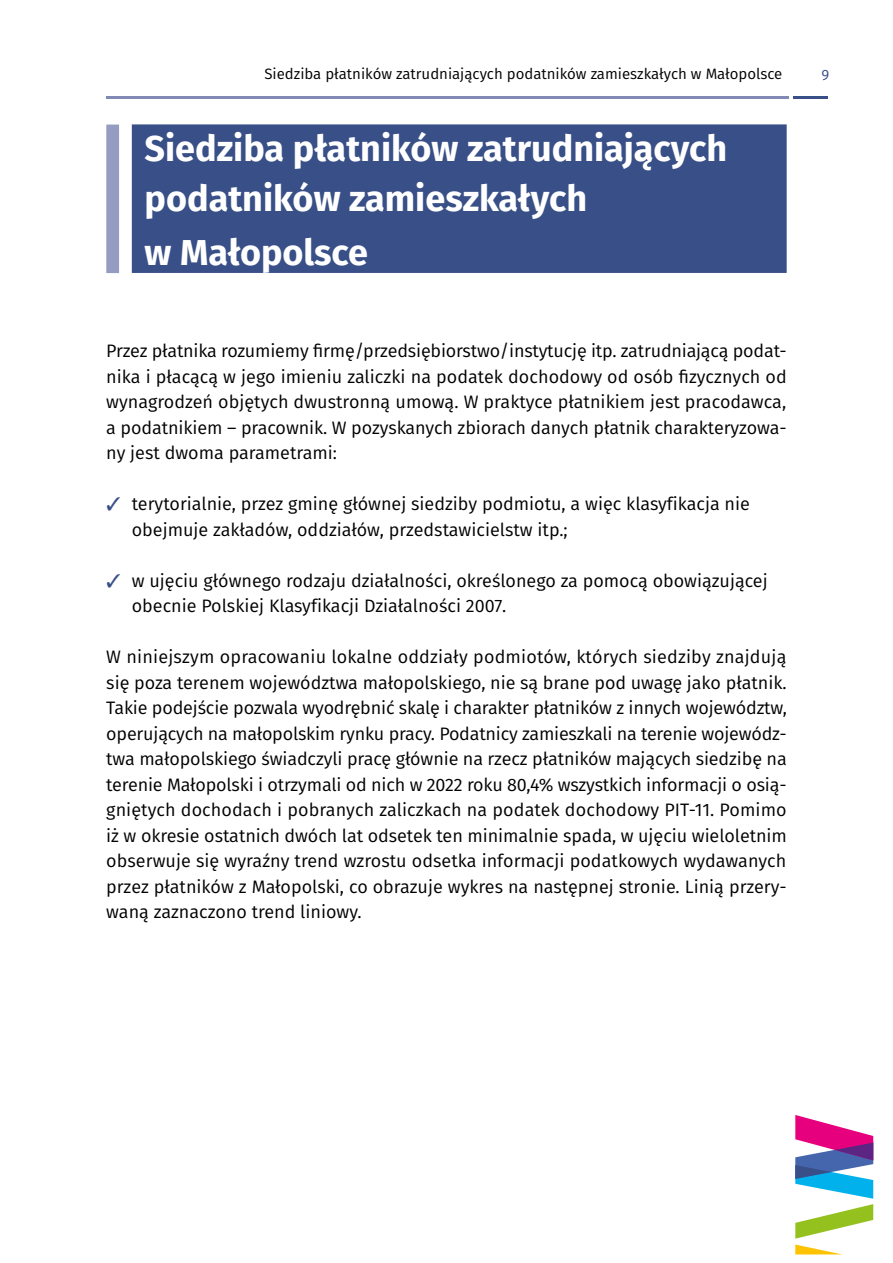
<style>
.page{position:relative;width:893px;height:1263px;background:#fff}
.page>*{position:absolute;margin:0;border:0;box-sizing:border-box;transform-origin:0 0}
.t1{font:700 36px/49.5px "Fira Sans";color:#fff}
.t2{font:18px/25.5px "Fira Sans";color:#000;text-align:justify}
.t3{font:15px "Fira Sans";color:#000}
.t4{font:15px "Fira Sans";color:#384f87}
</style>
<div class="page">
<svg style="left:795px;top:1115px;width:78px;height:139px"></svg>
<hr style="left:793px;top:97px;width:35px;height:2px;background:#384f87">
<hr style="left:106px;top:97px;width:683px;height:2px;background:#818ab5">
<div style="left:106px;top:125px;width:13px;height:148px;background:#949cc1"></div>
<div style="left:132px;top:124px;width:655px;height:149px;background:#384f87"></div>
<p class="t3" style="left:264px;top:62px;width:519px">Siedziba płatników zatrudniających podatników zamieszkałych w Małopolsce</p>
<p class="t4" style="left:821px;top:64px;width:9px">9</p>
<p class="t1" style="left:145px;top:121px;width:584px">Siedziba płatników zatrudniających podatników zamieszkałych</p>
<p class="t1" style="left:145px;top:225px;width:225px">w Małopolsce</p>
<p class="t2" style="left:106px;top:338px;width:682px">Przez płatnika rozumiemy frmę/przedsiębiorstwo/instytucję itp. zatrudniającą podat&shy;nika i płacącą w jego imieniu zaliczki na podatek dochodowy od osób fzycznych od wynagrodzeń objętych dwustronną umową. W praktyce płatnikiem jest pracodawca, a podatnikiem – pracownik. W pozyskanych zbiorach danych płatnik charakteryzowa&shy;ny jest dwoma parametrami:</p>
<p class="t2" style="left:132px;top:491px;width:620px">terytorialnie, przez gminę głównej siedziby podmiotu, a więc klasyfikacja nie obejmuje zakładów, oddziałów, przedstawicielstw itp.;</p>
<p class="t2" style="left:132px;top:567px;width:637px">w ujęciu głównego rodzaju działalności, określonego za pomocą obowiązującej obecnie Polskiej Klasyfikacji Działalności 2007.</p>
<p class="t2" style="left:106px;top:644px;width:682px">W niniejszym opracowaniu lokalne oddziały podmiotów, których siedziby znajdują się poza terenem województwa małopolskiego, nie są brane pod uwagę jako płatnik.<br>Takie podejście pozwala wyodrębnić skalę i charakter płatników z innych województw, operujących na małopolskim rynku pracy. Podatnicy zamieszkali na terenie wojewódz&shy;twa małopolskiego świadczyli pracę głównie na rzecz płatników mających siedzibę na terenie Małopolski i otrzymali od nich w 2022 roku 80,4% wszystkich informacji o osią&shy;gniętych dochodach i pobranych zaliczkach na podatek dochodowy PIT-11. Pomimo iż w okresie ostatnich dwóch lat odsetek ten minimalnie spada, w ujęciu wieloletnim obserwuje się wyraźny trend wzrostu odsetka informacji podatkowych wydawanych przez płatników z Małopolski, co obrazuje wykres na następnej stronie. Linią przery&shy;waną zaznaczono trend liniowy.</p>
</div>
